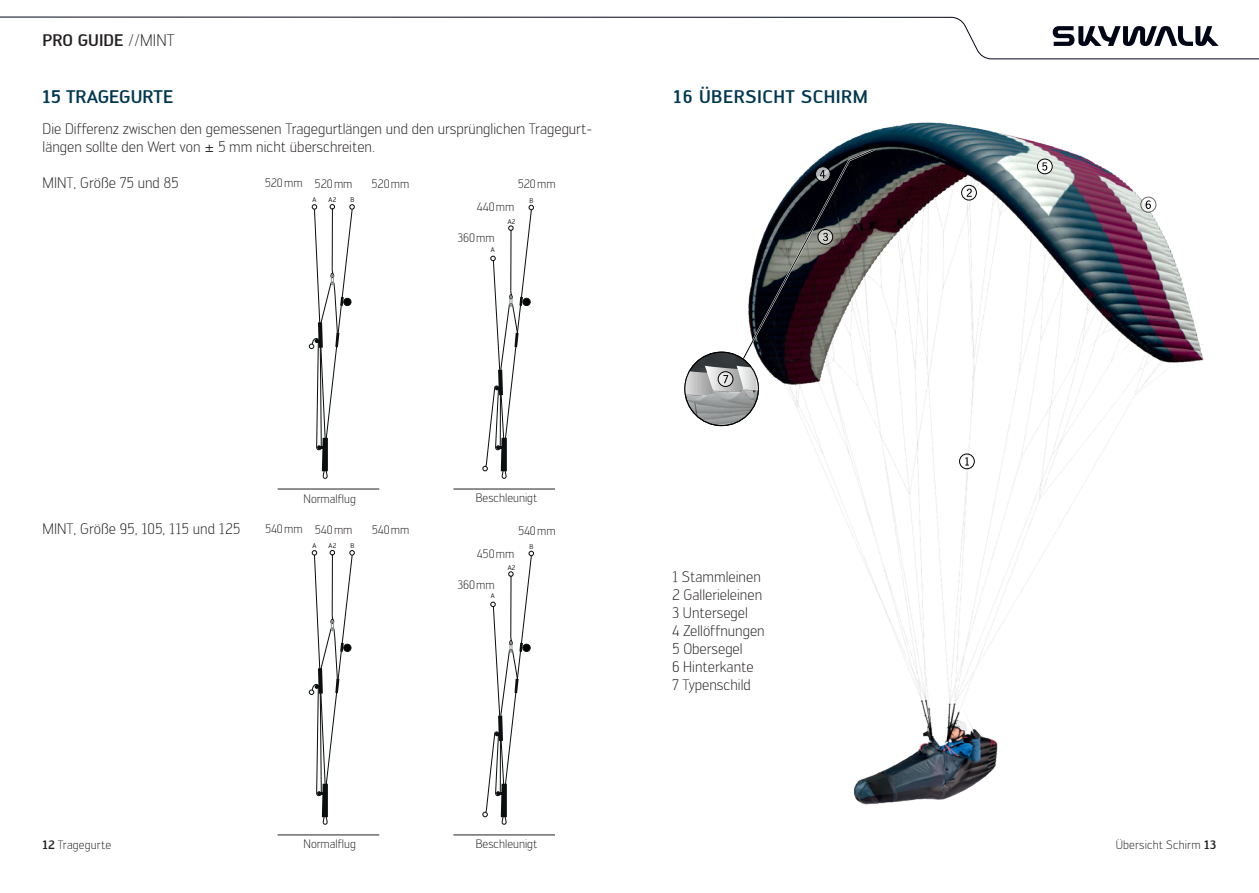
<style>
.page{position:relative;width:1259px;height:893px;background:#fff}
.page>*{position:absolute;margin:0;border:0;box-sizing:border-box;transform-origin:0 0}
.t1{font:500 18px "Engel";letter-spacing:.03em;color:#003750}
.t2{font:500 18px "Engel";color:#003750}
.t3{font:500 16.5px "Engel";color:#231f20}
.t4{font:300 15px/18px "Engel";color:#231f20}
.t5{font:300 12px "Engel";color:#231f20}
.t6{font:6.75px "Engel";letter-spacing:.04em;color:#0b0f0f}
.s1{font-weight:300}
.s2{font-family:"Helvetica"}
.s3{font-weight:500}
</style>
<div class="page">
<svg style="left:0;top:17px;width:1259px;height:42px"></svg>
<svg style="left:309px;top:550px;width:46px;height:275px"></svg>
<svg style="left:482px;top:551px;width:52px;height:274px"></svg>
<div style="left:344px;top:644px;width:7px;height:7px;background:#000001;border-radius:50%"></div>
<div style="left:343px;top:644px;width:8px;height:8px;border:1px solid #0b0f0f;border-radius:50%"></div>
<div style="left:523px;top:644px;width:7px;height:7px;background:#000001;border-radius:50%"></div>
<div style="left:522px;top:644px;width:9px;height:8px;border:1px solid #0b0f0f;border-radius:50%"></div>
<img style="left:684px;top:122px;width:519px;height:683px">
<div style="left:1037px;top:159px;width:15px;height:15px;background:#fff;border-radius:50%"></div>
<div style="left:1037px;top:159px;width:15px;height:15px;border:1px solid #000001;border-radius:50%"></div>
<svg style="left:1042px;top:162px;width:5px;height:9px"></svg>
<svg style="left:1140px;top:197px;width:16px;height:15px"></svg>
<div style="left:1140px;top:197px;width:16px;height:16px;border:1px solid #000001;border-radius:50%"></div>
<svg style="left:1145px;top:200px;width:6px;height:9px"></svg>
<img style="left:685px;top:352px;width:73px;height:74px;border-radius:37px">
<svg style="left:685px;top:150px;width:194px;height:246px"></svg>
<svg style="left:309px;top:204px;width:46px;height:275px"></svg>
<svg style="left:482px;top:205px;width:52px;height:274px"></svg>
<div style="left:344px;top:298px;width:7px;height:8px;background:#000001;border-radius:50%"></div>
<div style="left:343px;top:298px;width:8px;height:8px;border:1px solid #0b0f0f;border-radius:50%"></div>
<div style="left:523px;top:298px;width:7px;height:8px;background:#000001;border-radius:50%"></div>
<div style="left:522px;top:298px;width:9px;height:8px;border:1px solid #0b0f0f;border-radius:50%"></div>
<hr style="left:278px;top:489px;width:101px;height:1px;background:#231f20">
<hr style="left:453px;top:489px;width:102px;height:1px;background:#231f20">
<hr style="left:278px;top:835px;width:101px;height:1px;background:#231f20">
<hr style="left:453px;top:835px;width:102px;height:1px;background:#231f20">
<p class="t3" style="left:43px;top:30px;width:133px">PRO GUIDE <span class="s1">//MINT</span></p>
<p class="t2" style="left:43px;top:86px;width:132px">15 TRAGEGURTE</p>
<p class="t4" style="left:43px;top:120px;width:551px">Die Differenz zwischen den gemessenen Tragegurtlängen und den ursprünglichen Tragegurt&shy;längen sollte den Wert von <span class="s2">±</span> 5 mm nicht überschreiten.</p>
<p class="t4" style="left:43px;top:174px;width:138px">MINT, Größe 75 und 85</p>
<p class="t5" style="left:265px;top:177px;width:89px">520mm 520mm</p>
<p class="t5" style="left:371px;top:177px;width:39px">520mm</p>
<p class="t5" style="left:518px;top:177px;width:39px">520mm</p>
<p class="t6" style="left:312px;top:196px;width:5px">A</p>
<p class="t6" style="left:328px;top:196px;width:9px">A2</p>
<p class="t6" style="left:350px;top:196px;width:5px">B</p>
<p class="t5" style="left:477px;top:200px;width:39px">440mm</p>
<p class="t5" style="left:457px;top:231px;width:39px">360mm</p>
<p class="t6" style="left:491px;top:246px;width:5px">A</p>
<p class="t6" style="left:508px;top:217px;width:9px">A2</p>
<p class="t6" style="left:529px;top:197px;width:5px">B</p>
<p class="t1" style="left:673px;top:86px;width:196px">16 ÜBERSICHT SCHIRM</p>
<p class="t5" style="left:303px;top:491px;width:54px">Normalflug</p>
<p class="t5" style="left:476px;top:491px;width:63px">Beschleunigt</p>
<p class="t4" style="left:43px;top:519px;width:199px">MINT, Größe 95, 105, 115 und 125</p>
<p class="t5" style="left:265px;top:523px;width:89px">540mm 540mm</p>
<p class="t5" style="left:372px;top:523px;width:39px">540mm</p>
<p class="t6" style="left:312px;top:542px;width:5px">A</p>
<p class="t6" style="left:328px;top:542px;width:9px">A2</p>
<p class="t6" style="left:350px;top:542px;width:5px">B</p>
<p class="t5" style="left:518px;top:524px;width:39px">540mm</p>
<p class="t5" style="left:477px;top:547px;width:39px">450mm</p>
<p class="t5" style="left:457px;top:578px;width:39px">360mm</p>
<p class="t6" style="left:491px;top:591px;width:5px">A</p>
<p class="t6" style="left:508px;top:563px;width:9px">A2</p>
<p class="t6" style="left:529px;top:542px;width:5px">B</p>
<p class="t4" style="left:672px;top:567px;width:94px">1 Stammleinen<br>2 Gallerieleinen<br>3 Untersegel<br>4 Zellöffnungen<br>5 Obersegel<br>6 Hinterkante<br>7 Typenschild</p>
<p class="t5" style="left:303px;top:837px;width:54px">Normalflug</p>
<p class="t5" style="left:476px;top:837px;width:63px">Beschleunigt</p>
<p class="t5" style="left:43px;top:838px;width:70px"><span class="s3">12</span> Tragegurte</p>
<p class="t5" style="left:1115px;top:838px;width:102px">Übersicht Schirm <span class="s3">13</span></p>
</div>
